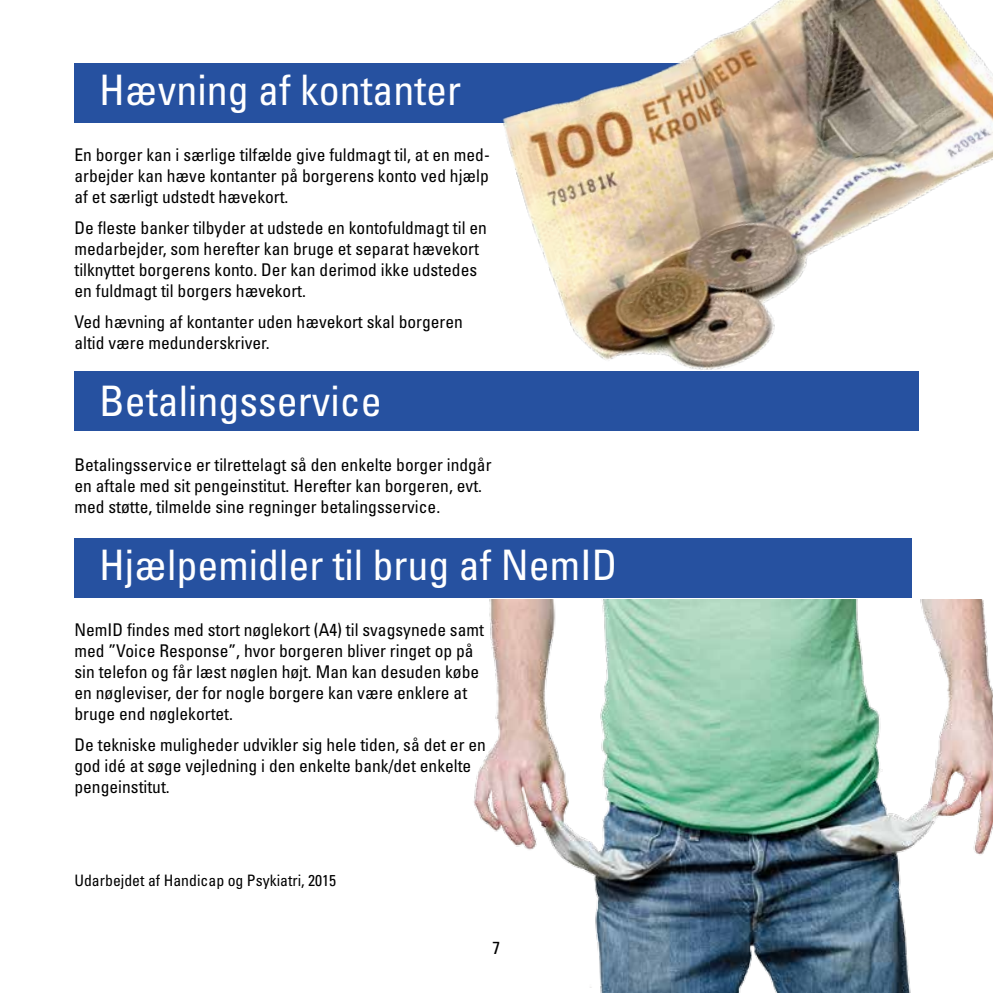
<style>
.page{position:relative;width:993px;height:993px;background:#fff}
.page>*{position:absolute;margin:0;border:0;box-sizing:border-box;transform-origin:0 0}
.t1{font:condensed 42px "Univers LT Std";color:#fff}
.t2{font:condensed 17.5px/21px "Univers LT Std";color:#000}
.t3{font:condensed 15.75px "Univers LT Std";color:#000}
</style>
<div class="page">
<img style="left:473px;top:599px;width:519px;height:393px">
<div style="left:74px;top:63px;width:844px;height:60px;background:#2651a0"></div>
<div style="left:74px;top:371px;width:844px;height:59px;background:#2651a0"></div>
<div style="left:74px;top:538px;width:838px;height:60px;background:#2651a0"></div>
<img style="left:502px;top:0;width:490px;height:429px">
<h1 class="t1" style="left:99px;top:63px;width:363px">Hævning af kontanter</h1>
<p class="t2" style="left:74px;top:144px;width:417px;text-align:justify">En borger kan i særlige tilfælde give fuldmagt til, at en med&shy;arbejder kan hæve kontanter på borgerens konto ved hjælp af et særligt udstedt hævekort.</p>
<p class="t2" style="left:74px;top:216px;width:414px">De fleste banker tilbyder at udstede en kontofuldmagt til en medarbejder, som herefter kan bruge et separat hævekort tilknyttet borgerens konto. Der kan derimod ikke udstedes en fuldmagt til borgers hævekort.</p>
<p class="t2" style="left:74px;top:310px;width:390px">Ved hævning af kontanter uden hævekort skal borgeren altid være medunderskriver.</p>
<h1 class="t1" style="left:99px;top:374px;width:284px">Betalingsservice</h1>
<p class="t2" style="left:74px;top:454px;width:418px">Betalingsservice er tilrettelagt så den enkelte borger indgår en aftale med sit pengeinstitut. Herefter kan borgeren, evt. med støtte, tilmelde sine regninger betalingsservice.</p>
<h1 class="t1" style="left:99px;top:538px;width:519px">Hjælpemidler til brug af NemID</h1>
<p class="t2" style="left:74px;top:618px;width:411px">NemID findes med stort nøglekort (A4) til svagsynede samt med ”Voice Response”, hvor borgeren bliver ringet op på sin telefon og får læst nøglen højt. Man kan desuden købe en nøgleviser, der for nogle borgere kan være enklere at bruge end nøglekortet.</p>
<p class="t2" style="left:74px;top:733px;width:413px">De tekniske muligheder udvikler sig hele tiden, så det er en god idé at søge vejledning i den enkelte bank/det enkelte pengeinstitut.</p>
<p class="t3" style="left:74px;top:870px;width:263px">Udarbejdet af Handicap og Psykiatri, 2015</p>
<p class="t2" style="left:492px;top:936px;width:9px">7</p>
</div>
